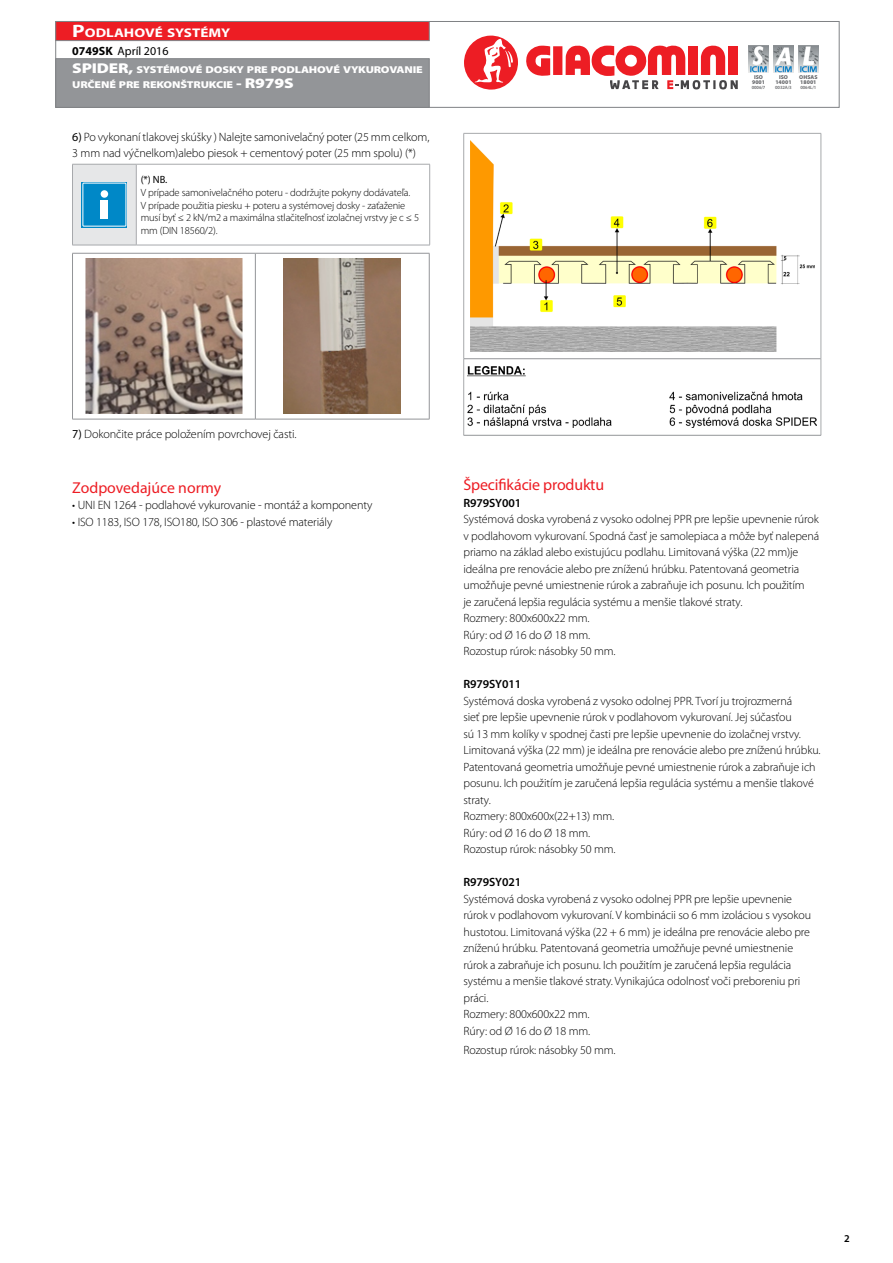
<style>
.page{position:relative;width:893px;height:1263px;background:#fff}
.page>*{position:absolute;margin:0;border:0;box-sizing:border-box;transform-origin:0 0}
.t1{font:15.9px "Myriad Pro";letter-spacing:-.01em;color:#ed1d24}
.t2{font:15.75px "Myriad Pro";color:#ed1d24}
.t3{font:700 12.6px "Myriad Pro";color:#fff;scale:1.2 1}
.t4{font:300 12.15px/16.5px "Myriad Pro";letter-spacing:-.01em;color:#000}
.t5{font:300 12px/16.5px "Myriad Pro";letter-spacing:-.01em;color:#000}
.t6{font:600 12px "Myriad Pro";letter-spacing:-.01em;color:#000}
.t7{font:12px "Myriad Pro";color:#000}
.t8{font:300 10.5px/12.6px "Myriad Pro";letter-spacing:-.015em;color:#000}
.t9{font:10.5px "Myriad Pro";color:#000}
.t10{font:600 10.5px "Myriad Pro";color:#000}
.t11{font:900 10.05px "Myriad Pro";letter-spacing:-.015em;color:#fff;scale:1.2 1}
.t12{font:900 5.7px/4.8px "Myriad Pro";color:#6d6e71;text-align:center}
.t13{font:600 4.65px "Myriad Pro";letter-spacing:-.02em;color:#6d6e71}
.s1{font-size:18px}
.s2{font-size:14.25px}
.s3{font-weight:700}
.s4{font-weight:400}
</style>
<div class="page">
<div style="left:55px;top:21px;width:784px;height:87px;background:#fff;border:1px solid #808285"></div>
<div style="left:55px;top:58px;width:374px;height:50px;background:#939598;border:1px solid #808285"></div>
<div style="left:55px;top:21px;width:374px;height:20px;background:#ed1d24;border:1px solid #808285"></div>
<svg style="left:526px;top:46px;width:24px;height:30px"></svg>
<div style="left:553px;top:46px;width:9px;height:29px;background:#ed1d24"></div>
<svg style="left:566px;top:45px;width:172px;height:44px"></svg>
<svg style="left:464px;top:35px;width:54px;height:55px"></svg>
<img style="left:773px;top:46px;width:21px;height:27px">
<img style="left:798px;top:46px;width:21px;height:27px">
<img style="left:748px;top:46px;width:21px;height:27px">
<hr style="left:463px;top:134px;width:1px;height:225px;background:#a7a9ac">
<hr style="left:463px;top:359px;width:1px;height:76px;background:#a7a9ac">
<hr style="left:821px;top:134px;width:1px;height:225px;background:#a7a9ac">
<hr style="left:821px;top:359px;width:1px;height:76px;background:#a7a9ac">
<hr style="left:464px;top:358px;width:357px;height:1px;background:#939598">
<hr style="left:463px;top:435px;width:358px;height:1px;background:#939598">
<hr style="left:463px;top:133px;width:358px;height:1px;background:#a7a9ac">
<img style="left:470px;top:140px;width:344px;height:212px">
<img style="left:468px;top:367px;width:349px;height:60px">
<div style="left:73px;top:164px;width:63px;height:81px;background:#e6e7e8"></div>
<hr style="left:136px;top:164px;width:294px;height:1px;background:#a7a9ac">
<hr style="left:136px;top:164px;width:1px;height:81px;background:#a7a9ac">
<hr style="left:429px;top:164px;width:1px;height:81px;background:#a7a9ac">
<hr style="left:136px;top:245px;width:294px;height:1px;background:#a7a9ac">
<hr style="left:72px;top:164px;width:1px;height:81px;background:#a7a9ac">
<hr style="left:72px;top:245px;width:64px;height:1px;background:#a7a9ac">
<hr style="left:72px;top:164px;width:64px;height:1px;background:#a7a9ac">
<div style="left:81px;top:182px;width:46px;height:46px;background:#0088c7"></div>
<div style="left:83px;top:183px;width:43px;height:43px;border:1px solid #fff"></div>
<div style="left:101px;top:190px;width:7px;height:8px;background:#fff;border-radius:50%"></div>
<div style="left:101px;top:200px;width:7px;height:19px;background:#fff"></div>
<hr style="left:72px;top:253px;width:183px;height:1px;background:#939598">
<hr style="left:72px;top:253px;width:1px;height:166px;background:#939598">
<hr style="left:255px;top:253px;width:174px;height:1px;background:#939598">
<hr style="left:255px;top:253px;width:1px;height:166px;background:#939598">
<hr style="left:429px;top:253px;width:1px;height:166px;background:#939598">
<hr style="left:72px;top:419px;width:183px;height:1px;background:#939598">
<hr style="left:255px;top:419px;width:174px;height:1px;background:#939598">
<img style="left:86px;top:259px;width:156px;height:155px">
<img style="left:284px;top:259px;width:117px;height:155px">
<p class="t3" style="left:72px;top:25px;width:133px"><span class="s1">P</span>ODLAHOVÉ SYSTÉMY</p>
<p class="t11" style="left:72px;top:63px;width:153px"><span class="s2">SPIDER,</span> SYSTÉMOVÉ DOSKY PRE</p>
<p class="t11" style="left:271px;top:63px;width:123px">PODLAHOVÉ VYKUROVANIE</p>
<p class="t11" style="left:72px;top:78px;width:46px">URČENÉ PRE</p>
<p class="t11" style="left:143px;top:78px;width:127px">REKONŠTRUKCIE <span class="s2">- R979S</span></p>
<p class="t12" style="left:775px;top:75px;width:18px">ISO<br>14001</p>
<p class="t13" style="left:775px;top:84px;width:18px">0032A/3</p>
<p class="t7" style="left:72px;top:43px;width:98px"><span class="s3">0749SK</span> Apríl 2016</p>
<p class="t12" style="left:752px;top:75px;width:14px">ISO<br>9001</p>
<p class="t13" style="left:752px;top:84px;width:15px">0006/7</p>
<p class="t12" style="left:799px;top:75px;width:20px;text-align:left">OHSAS<br>18001</p>
<p class="t13" style="left:800px;top:84px;width:17px">0064L/1</p>
<p class="t4" style="left:72px;top:128px;width:359px"><span class="s4">6)</span> Po vykonaní tlakovej skúšky ) Nalejte samonivelačný poter (25 mm celkom,<br>3 mm nad výčnelkom)alebo piesok + cementový poter (25 mm spolu) (*)</p>
<p class="t9" style="left:141px;top:173px;width:28px">(*) NB.</p>
<p class="t8" style="left:141px;top:186px;width:280px">V prípade samonivelačného poteru - dodržujte pokyny dodávateľa.<br>V prípade použitia piesku + poteru a systémovej dosky - zaťaženie musí byť ≤ 2 kN/m2 a maximálna stlačiteľnosť izolačnej vrstvy je c ≤ 5 mm (DIN 18560/2).</p>
<p class="t4" style="left:72px;top:425px;width:226px"><span class="s4">7)</span> Dokončite práce položením povrchovej časti.</p>
<h2 class="t2" style="left:72px;top:478px;width:150px">Zodpovedajúce normy</h2>
<p class="t4" style="left:72px;top:497px;width:302px">• UNI EN 1264 - podlahové vykurovanie - montáž a komponenty</p>
<p class="t4" style="left:72px;top:514px;width:262px">• ISO 1183, ISO 178, ISO180, ISO 306 - plastové materiály</p>
<h1 class="t1" style="left:463px;top:475px;width:142px">Špecifikácie produktu</h1>
<p class="t6" style="left:463px;top:495px;width:59px">R979SY001</p>
<p class="t5" style="left:463px;top:511px;width:357px">Systémová doska vyrobená z vysoko odolnej PPR pre lepšie upevnenie rúrok v podlahovom vykurovaní. Spodná časť je samolepiaca a môže byť nalepená priamo na základ alebo existujúcu podlahu. Limitovaná výška (22 mm)je ideálna pre renovácie alebo pre zníženú hrúbku. Patentovaná geometria umožňuje pevné umiestnenie rúrok a zabraňuje ich posunu. Ich použitím<br>je zaručená lepšia regulácia systému a menšie tlakové straty.<br>Rozmery: 800x600x22 mm.<br>Rúry: od Ø 16 do Ø 18 mm.<br>Rozostup rúrok: násobky 50 mm.</p>
<p class="t6" style="left:463px;top:677px;width:59px">R979SY011</p>
<p class="t5" style="left:463px;top:692px;width:359px">Systémová doska vyrobená z vysoko odolnej PPR. Tvorí ju trojrozmerná<br>sieť pre lepšie upevnenie rúrok v podlahovom vykurovaní. Jej súčasťou<br>sú 13 mm kolíky v spodnej časti pre lepšie upevnenie do izolačnej vrstvy.<br>Limitovaná výška (22 mm) je ideálna pre renovácie alebo pre zníženú hrúbku.<br>Patentovaná geometria umožňuje pevné umiestnenie rúrok a zabraňuje ich posunu. Ich použitím je zaručená lepšia regulácia systému a menšie tlakové straty.<br>Rozmery: 800x600x(22+13) mm.<br>Rúry: od Ø 16 do Ø 18 mm.<br>Rozostup rúrok: násobky 50 mm.</p>
<p class="t6" style="left:463px;top:875px;width:59px">R979SY021</p>
<p class="t5" style="left:463px;top:890px;width:349px">Systémová doska vyrobená z vysoko odolnej PPR pre lepšie upevnenie rúrok v podlahovom vykurovaní. V kombinácii so 6 mm izoláciou s vysokou hustotou. Limitovaná výška (22 + 6 mm) je ideálna pre renovácie alebo pre zníženú hrúbku. Patentovaná geometria umožňuje pevné umiestnenie rúrok a zabraňuje ich posunu. Ich použitím je zaručená lepšia regulácia systému a menšie tlakové straty. Vynikajúca odolnosť voči preboreniu pri práci.<br>Rozmery: 800x600x22 mm.<br>Rúry: od Ø 16 do Ø 18 mm.</p>
<p class="t5" style="left:463px;top:1041px;width:154px">Rozostup rúrok: násobky 50 mm.</p>
<p class="t10" style="left:844px;top:1231px;width:7px">2</p>
</div>
